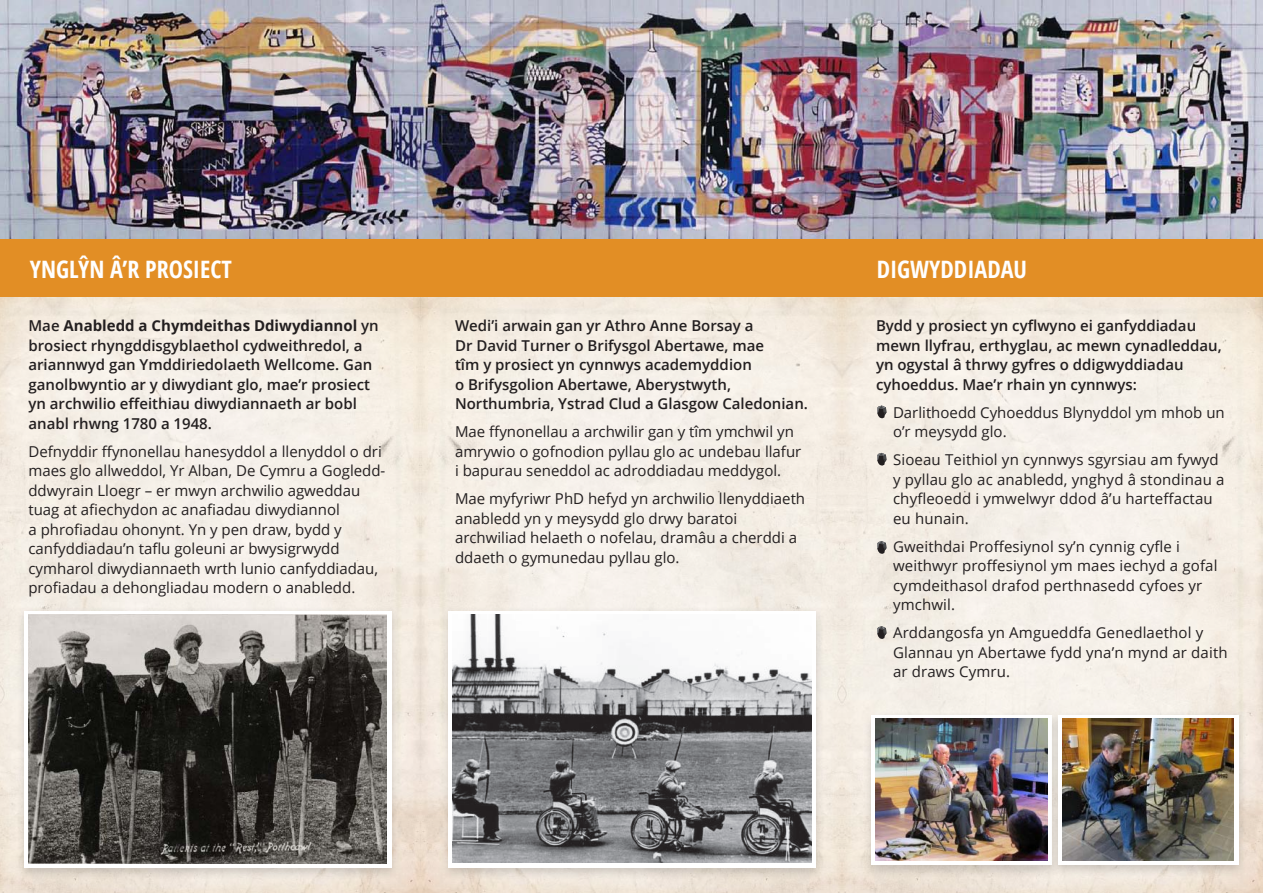
<style>
.page{position:relative;width:1263px;height:893px;background:#fff}
.page>*{position:absolute;margin:0;border:0;box-sizing:border-box;transform-origin:0 0}
.t1{font:700 condensed 24px "Open Sans";color:#fff}
.t2{font:15px/19.5px "Open Sans";color:#231f20}
.t3{font:600 15px/19.5px "Open Sans";color:#231f20}
.s1{font-weight:700}
</style>
<div class="page">
<img style="left:0;top:0;width:1263px;height:239px">
<div style="left:439px;top:605px;width:385px;height:275px;background:#231f20;opacity:.2"></div>
<svg style="left:449px;top:611px;width:367px;height:256px"></svg>
<div style="left:0;top:240px;width:1263px;height:57px;background:#e28e25"></div>
<div style="left:862px;top:710px;width:198px;height:168px;background:#231f20;opacity:.2"></div>
<svg style="left:871px;top:715px;width:178px;height:150px"></svg>
<div style="left:1049px;top:709px;width:198px;height:168px;background:#231f20;opacity:.2"></div>
<div style="left:1058px;top:715px;width:180px;height:150px;background:linear-gradient(to right,#fff,#fff)"></div>
<div style="left:15px;top:605px;width:385px;height:275px;background:#231f20;opacity:.2"></div>
<svg style="left:24px;top:611px;width:367px;height:256px"></svg>
<img style="left:28px;top:615px;width:359px;height:248px">
<img style="left:453px;top:615px;width:358px;height:247px">
<img style="left:875px;top:719px;width:172px;height:141px">
<img style="left:1062px;top:719px;width:172px;height:141px">
<svg style="left:877px;top:406px;width:9px;height:12px"></svg>
<svg style="left:877px;top:453px;width:9px;height:13px"></svg>
<svg style="left:877px;top:541px;width:9px;height:13px"></svg>
<svg style="left:877px;top:626px;width:9px;height:13px"></svg>
<h1 class="t1" style="left:30px;top:253px;width:204px">YNGLŶN Â’R PROSIECT</h1>
<h1 class="t1" style="left:877px;top:253px;width:152px">DIGWYDDIADAU</h1>
<p class="t3" style="left:28px;top:316px;width:352px">Mae <span class="s1">Anabledd a Chymdeithas Ddiwydiannol</span> yn brosiect rhyngddisgyblaethol cydweithredol, a ariannwyd gan Ymddiriedolaeth Wellcome. Gan ganolbwyntio ar y diwydiant glo, mae’r prosiect yn archwilio effeithiau diwydiannaeth ar bobl anabl rhwng 1780 a 1948.</p>
<p class="t2" style="left:28px;top:441px;width:358px">Defnyddir ffynonellau hanesyddol a llenyddol o dri maes glo allweddol, Yr Alban, De Cymru a Gogledd&shy;ddwyrain Lloegr – er mwyn archwilio agweddau tuag at afiechydon ac anafiadau diwydiannol<br>a phrofiadau ohonynt. Yn y pen draw, bydd y canfyddiadau’n taflu goleuni ar bwysigrwydd cymharol diwydiannaeth wrth lunio canfyddiadau, profiadau a dehongliadau modern o anabledd.</p>
<p class="t3" style="left:455px;top:316px;width:354px">Wedi’i arwain gan yr Athro Anne Borsay a<br>Dr David Turner o Brifysgol Abertawe, mae<br>tîm y prosiect yn cynnwys academyddion<br>o Brifysgolion Abertawe, Aberystwyth, Northumbria, Ystrad Clud a Glasgow Caledonian.</p>
<p class="t2" style="left:455px;top:422px;width:348px">Mae ffynonellau a archwilir gan y tîm ymchwil yn amrywio o gofnodion pyllau glo ac undebau llafur i bapurau seneddol ac adroddiadau meddygol.</p>
<p class="t2" style="left:455px;top:489px;width:352px">Mae myfyriwr PhD hefyd yn archwilio llenyddiaeth anabledd yn y meysydd glo drwy baratoi archwiliad helaeth o nofelau, dramâu a cherddi a ddaeth o gymunedau pyllau glo.</p>
<p class="t3" style="left:876px;top:316px;width:347px">Bydd y prosiect yn cyflwyno ei ganfyddiadau mewn llyfrau, erthyglau, ac mewn cynadleddau, yn ogystal â thrwy gyfres o ddigwyddiadau cyhoeddus. Mae’r rhain yn cynnwys:</p>
<p class="t2" style="left:893px;top:402px;width:333px">Darlithoedd Cyhoeddus Blynyddol ym mhob un o’r meysydd glo.</p>
<p class="t2" style="left:893px;top:450px;width:333px">Sioeau Teithiol yn cynnwys sgyrsiau am fywyd y pyllau glo ac anabledd, ynghyd â stondinau a chyfleoedd i ymwelwyr ddod â’u harteffactau eu hunain.</p>
<p class="t2" style="left:893px;top:536px;width:326px">Gweithdai Proffesiynol sy’n cynnig cyfle i weithwyr proffesiynol ym maes iechyd a gofal cymdeithasol drafod perthnasedd cyfoes yr ymchwil.</p>
<p class="t2" style="left:893px;top:623px;width:336px">Arddangosfa yn Amgueddfa Genedlaethol y<br>Glannau yn Abertawe fydd yna’n mynd ar daith ar draws Cymru.</p>
</div>
